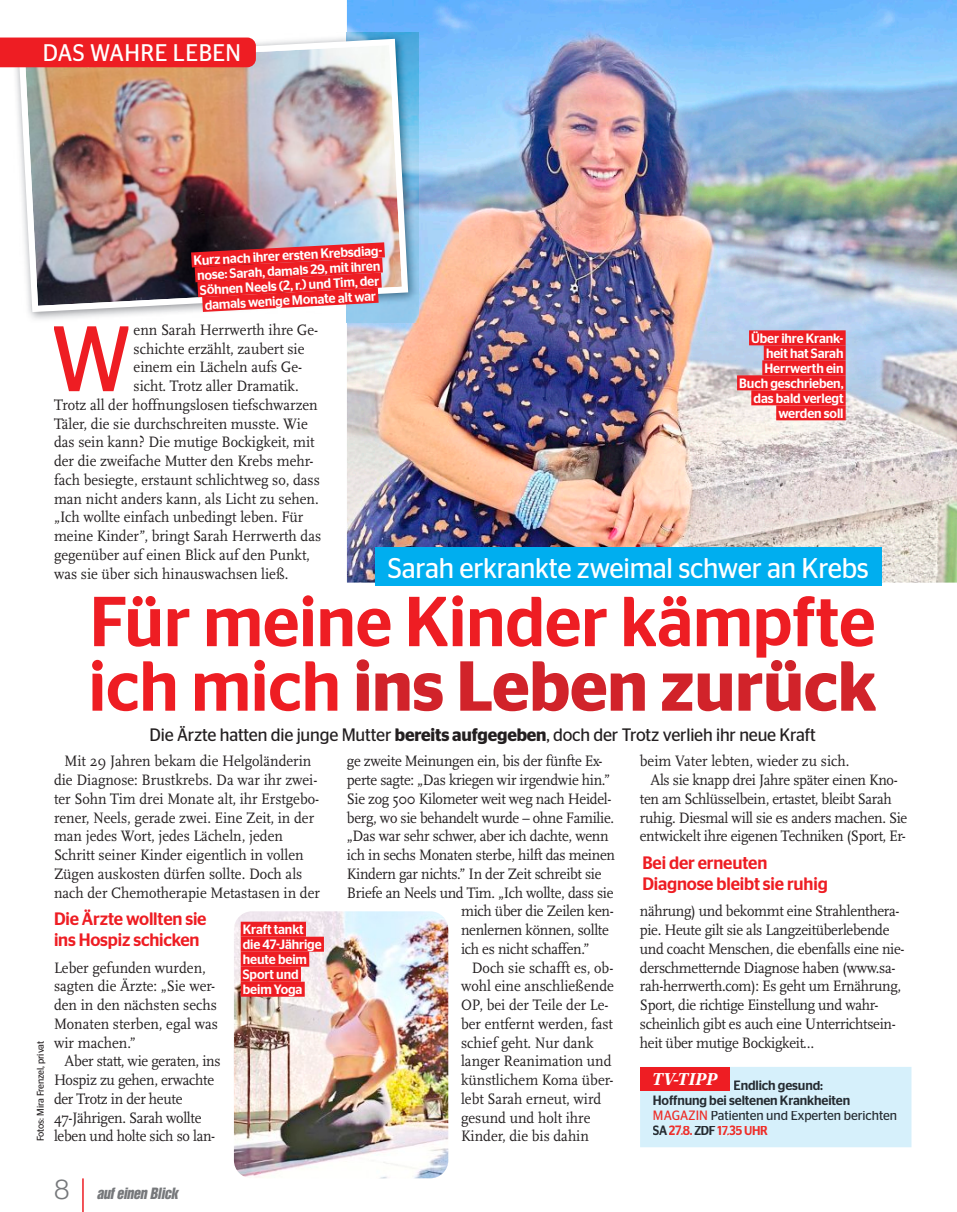
<style>
.page{position:relative;width:957px;height:1212px;background:#fff}
.page>*{position:absolute;margin:0;border:0;box-sizing:border-box;transform-origin:0 0}
.t1{font:92.7px "Stag Sans";color:#ee1d23}
.t2{font:500 70.5px/64.5px "Stag Sans";color:#ee1d23;scale:.95 1}
.t3{font:28.5px "Stag Sans";letter-spacing:-.01em;color:#fff;scale:.95 1}
.t4{font:24px "Stag Sans";letter-spacing:.02em;color:#fff;scale:.95 1}
.t5{font:italic 700 18.15px "Utopia Std";letter-spacing:.01em;color:#fff}
.t6{font:18px "Stag Sans";letter-spacing:-.01em;color:#231f20;scale:.95 1}
.t7{font:500 18px/21px "Stag Sans";letter-spacing:-.01em;color:#ee1d23;scale:.95 1}
.t8{font:15.75px/18.8px "Scala Pro";color:#231f20;scale:.93 1}
.t9{font:15.75px/18.8px "Scala Pro";letter-spacing:-.02em;color:#231f20;scale:.93 1}
.t10{font:italic 14.25px "Helvetica Inserat LT Pro";color:#76787b}
.t11{font:500 13.5px/15px "Stag Sans";letter-spacing:-.01em;color:#fff;scale:.95 1}
.t12{font:500 13.5px/15px "Stag Sans";letter-spacing:-.01em;color:#252b31;scale:.95 1}
.t13{font:9.75px "Stag Sans";letter-spacing:-.01em;color:#231f20;scale:.95 1}
.s1{font-weight:600;color:#d1232a}
.s2{font-weight:600}
.s3{font-weight:400;color:#ee2d28}
.s4{font-weight:400}
.s5{color:#ee2d28}
.s6{font-family:"Helvetica Neue LT Pro";font-weight:300;font-style:normal;font-size:27.75px}
</style>
<div class="page">
<img style="left:234px;top:911px;width:214px;height:267px">
<img style="left:347px;top:0;width:610px;height:583px">
<img style="left:13px;top:33px;width:405px;height:289px">
<img style="left:16px;top:36px;width:395px;height:279px">
<div style="left:375px;top:547px;width:506px;height:39px;background:#00aeef"></div>
<svg style="left:176px;top:234px;width:224px;height:86px;background:#ca545c"></svg>
<div style="left:241px;top:922px;width:65px;height:15px;background:#ee1d23"></div>
<div style="left:241px;top:937px;width:83px;height:15px;background:#ee1d23"></div>
<div style="left:241px;top:952px;width:68px;height:15px;background:#ee1d23"></div>
<div style="left:241px;top:967px;width:60px;height:15px;background:#ee1d23"></div>
<div style="left:241px;top:982px;width:64px;height:15px;background:#ee1d23"></div>
<div style="left:749px;top:330px;width:96px;height:15px;background:#ee1d23"></div>
<div style="left:764px;top:345px;width:81px;height:15px;background:#ee1d23"></div>
<div style="left:762px;top:360px;width:83px;height:15px;background:#ee1d23"></div>
<div style="left:737px;top:375px;width:108px;height:15px;background:#ee1d23"></div>
<div style="left:751px;top:390px;width:94px;height:15px;background:#ee1d23"></div>
<div style="left:776px;top:405px;width:69px;height:15px;background:#ee1d23"></div>
<div style="left:640px;top:1067px;width:271px;height:80px;background:#d6f0fb"></div>
<div style="left:730px;top:1126px;width:5px;height:9px;background:#d6f0fb"></div>
<div style="left:736px;top:1126px;width:31px;height:9px;background:#d6f0fb"></div>
<div style="left:640px;top:1067px;width:89px;height:23px;background:#ee1d23"></div>
<hr style="left:82px;top:1178px;width:2px;height:34px;background:#ee1d23">
<div style="left:0;top:38px;width:256px;height:29px;background:#ee1d23"></div>
<h3 class="t4" style="left:43px;top:39px;width:210px">DAS WAHRE LEBEN</h3>
<p class="t11" style="left:193px;top:253px;width:210px;rotate:-3deg">Kurz nach ihrer ersten Krebsdiag-</p>
<p class="t11" style="left:197px;top:268px;width:194px;rotate:-3deg">nose: Sarah, damals 29, mit ihren</p>
<p class="t11" style="left:200px;top:283px;width:190px;rotate:-3deg">Söhnen Neels (2, r.) und Tim, der</p>
<p class="t11" style="left:204px;top:297px;width:182px;rotate:-3deg">damals wenige Monate alt war</p>
<p class="t13" style="left:35px;top:1141px;width:107px;rotate:-90deg">Fotos: Mira Frenzel, privat</p>
<h1 class="t1" style="left:51px;top:306px;width:82px">W</h1>
<p class="t8" style="left:134px;top:321px;width:200px">enn Sarah Herrwerth ihre Ge-</p>
<p class="t11" style="left:739px;top:331px;width:111px;text-align:right">Über ihre Krank&shy;heit hat Sarah<br>Herrwerth ein<br>Buch geschrieben, das bald verlegt werden soll</p>
<p class="t8" style="left:134px;top:339px;width:185px">schichte erzählt, zaubert sie</p>
<p class="t8" style="left:134px;top:358px;width:183px">einem ein Lächeln aufs Ge-</p>
<p class="t8" style="left:134px;top:377px;width:179px">sicht. Trotz aller Dramatik.</p>
<p class="t8" style="left:54px;top:396px;width:285px">Trotz all der hoffnungslosen tiefschwarzen</p>
<p class="t8" style="left:54px;top:414px;width:274px">Täler, die sie durchschreiten musste. Wie</p>
<p class="t8" style="left:54px;top:433px;width:282px">das sein kann? Die mutige Bockigkeit, mit</p>
<p class="t8" style="left:54px;top:452px;width:280px">der die zweifache Mutter den Krebs mehr-</p>
<p class="t8" style="left:54px;top:471px;width:287px">fach besiegte, erstaunt schlichtweg so, dass</p>
<p class="t8" style="left:54px;top:489px;width:286px">man nicht anders kann, als Licht zu sehen.</p>
<p class="t8" style="left:54px;top:508px;width:270px">„Ich wollte einfach unbedingt leben. Für</p>
<p class="t8" style="left:54px;top:527px;width:289px">meine Kinder”, bringt Sarah Herrwerth das</p>
<p class="t8" style="left:54px;top:546px;width:276px">gegenüber auf einen Blick auf den Punkt,</p>
<p class="t8" style="left:54px;top:564px;width:254px">was sie über sich hinauswachsen ließ.</p>
<h3 class="t3" style="left:388px;top:552px;width:508px">Sarah erkrankte zweimal schwer an Krebs</h3>
<h2 class="t2" style="left:89px;top:589px;width:831px">Für meine Kinder kämpfte ich mich <span class="s1">ins Leben zurück</span></h2>
<p class="t6" style="left:150px;top:725px;width:703px">Die Ärzte hatten die junge Mutter <span class="s2">bereits aufgegeben</span>, doch der Trotz verlieh ihr neue Kraft</p>
<p class="t8" style="left:54px;top:752px;width:287px;text-indent:11px">Mit 29 Jahren bekam die Helgoländerin die Diagnose: Brustkrebs. Da war ihr zwei&shy;ter Sohn Tim drei Monate alt, ihr Erstgebo&shy;rener, Neels, gerade zwei. Eine Zeit, in der man jedes Wort, jedes Lächeln, jeden Schritt seiner Kinder eigentlich in vollen Zügen auskosten dürfen sollte. Doch als nach der Chemotherapie Metastasen in der</p>
<p class="t7" style="left:54px;top:908px;width:162px">Die Ärzte wollten sie ins Hospiz schicken</p>
<p class="t8" style="left:54px;top:958px;width:178px">Leber gefunden wurden, sagten die Ärzte: „Sie wer&shy;den in den nächsten sechs<br>Monaten sterben, egal was wir machen.”</p>
<p class="t9" style="left:54px;top:1052px;width:181px;text-indent:11px">Aber statt, wie geraten, ins<br>Hospiz zu gehen, erwachte der Trotz in der heute<br>47-Jährigen. Sarah wollte leben und holte sich so lan-</p>
<p class="t11" style="left:243px;top:922px;width:84px">Kraft tankt die 47-Jährige heute beim<br>Sport und beim Yoga</p>
<p class="t9" style="left:347px;top:752px;width:276px">ge zweite Meinungen ein, bis der fünfte Ex-</p>
<p class="t9" style="left:347px;top:771px;width:284px">perte sagte: „Das kriegen wir irgendwie hin.”</p>
<p class="t9" style="left:347px;top:789px;width:286px">Sie zog 500 Kilometer weit weg nach Heidel-</p>
<p class="t9" style="left:347px;top:808px;width:289px">berg, wo sie behandelt wurde – ohne Familie.</p>
<p class="t9" style="left:347px;top:827px;width:283px">„Das war sehr schwer, aber ich dachte, wenn</p>
<p class="t9" style="left:347px;top:846px;width:290px">ich in sechs Monaten sterbe, hilft das meinen</p>
<p class="t9" style="left:347px;top:864px;width:275px">Kindern gar nichts.” In der Zeit schreibt sie</p>
<p class="t9" style="left:347px;top:883px;width:288px">Briefe an Neels und Tim. „Ich wollte, dass sie</p>
<p class="t9" style="left:461px;top:902px;width:166px">mich über die Zeilen ken-</p>
<p class="t9" style="left:461px;top:921px;width:160px">nenlernen können, sollte</p>
<p class="t9" style="left:461px;top:939px;width:140px">ich es nicht schaffen.”</p>
<p class="t8" style="left:472px;top:958px;width:154px">Doch sie schafft es, ob-</p>
<p class="t8" style="left:461px;top:977px;width:166px">wohl eine anschließende</p>
<p class="t8" style="left:461px;top:996px;width:160px">OP, bei der Teile der Le-</p>
<p class="t8" style="left:461px;top:1014px;width:165px">ber entfernt werden, fast</p>
<p class="t8" style="left:461px;top:1033px;width:144px">schief geht. Nur dank</p>
<p class="t8" style="left:461px;top:1052px;width:163px">langer Reanimation und</p>
<p class="t8" style="left:461px;top:1071px;width:165px">künstlichem Koma über-</p>
<p class="t8" style="left:461px;top:1089px;width:152px">lebt Sarah erneut, wird</p>
<p class="t8" style="left:461px;top:1108px;width:141px">gesund und holt ihre</p>
<p class="t8" style="left:461px;top:1127px;width:139px">Kinder, die bis dahin</p>
<p class="t8" style="left:640px;top:752px;width:227px">beim Vater lebten, wieder zu sich.</p>
<p class="t9" style="left:650px;top:771px;width:267px">Als sie knapp drei Jahre später einen Kno-</p>
<p class="t9" style="left:640px;top:789px;width:272px">ten am Schlüsselbein, ertastet, bleibt Sarah</p>
<p class="t9" style="left:640px;top:808px;width:289px">ruhig. Diesmal will sie es anders machen. Sie</p>
<p class="t9" style="left:640px;top:827px;width:288px">entwickelt ihre eigenen Techniken (Sport, Er-</p>
<p class="t7" style="left:642px;top:852px;width:197px">Bei der erneuten<br>Diagnose bleibt sie ruhig</p>
<p class="t9" style="left:640px;top:902px;width:286px">nährung) und bekommt eine Strahlenthera&shy;pie. Heute gilt sie als Langzeitüberlebende und coacht Menschen, die ebenfalls eine nie&shy;derschmetternde Diagnose haben (www.sa&shy;rah-herrwerth.com): Es geht um Ernährung, Sport, die richtige Einstellung und wahr&shy;scheinlich gibt es auch eine Unterrichtsein&shy;heit über mutige Bockigkeit…</p>
<p class="t5" style="left:652px;top:1069px;width:67px">TV-TIPP</p>
<p class="t12" style="left:653px;top:1078px;width:258px;text-indent:81px">Endlich gesund:<br>Hoffnung bei seltenen Krankheiten<br><span class="s3">MAGAZIN</span> <span class="s4">Patienten und Experten berichten<br></span>SA <span class="s5">27.8.</span> ZDF <span class="s5">17.35 UHR</span></p>
<p class="t10" style="left:54px;top:1185px;width:129px"><span class="s6">8</span> auf einen Blick</p>
</div>
